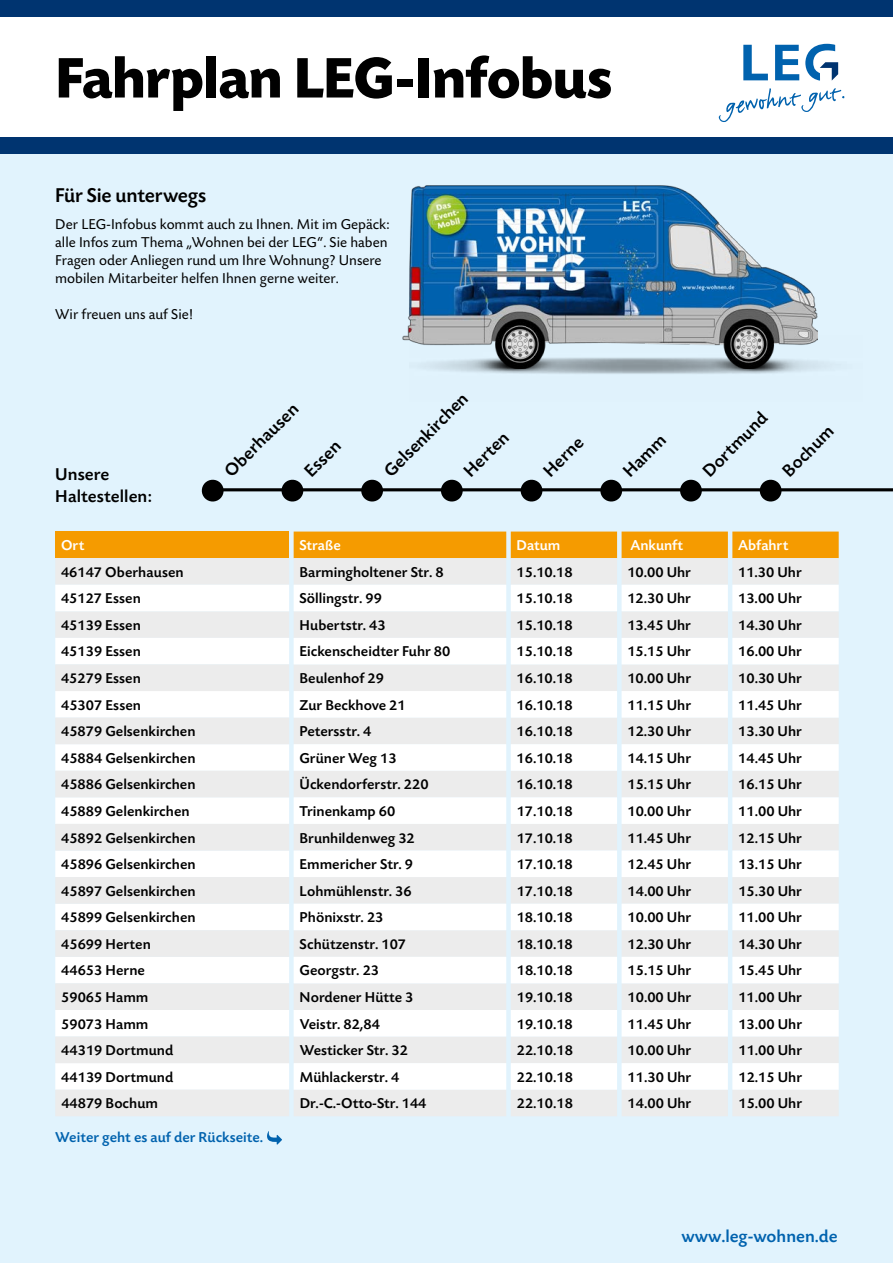
<style>
.page{position:relative;width:893px;height:1263px;background:#fff}
.page>*{position:absolute;margin:0;border:0;box-sizing:border-box;transform-origin:0 0}
.t1{font:700 60px "Today Sans BEF";letter-spacing:-.015em;color:#000}
.t2{font:500 21px "Today Sans BEF";letter-spacing:-.01em;color:#000}
.t3{font:500 18.45px "Today Sans BEF";color:#000}
.t4{font:500 18px "Today Sans BEF";letter-spacing:.005em;color:#000}
.t5{font:500 18px "Today Sans BEF";color:#0062ae}
.t6{font:500 15px "Today Sans BEF";color:#000}
.t7{font:15px/18px "Today Sans BEF";color:#000}
.t8{font:500 15px "Today Sans BEF";color:#fff}
.t9{font:500 15px "Today Sans BEF";color:#0062ae}
</style>
<div class="page">
<div style="left:0;top:153px;width:893px;height:1110px;background:#e1f3fd"></div>
<div style="left:0;top:0;width:893px;height:153px;background:#003470"></div>
<div style="left:0;top:17px;width:893px;height:119px;background:#fff"></div>
<img style="left:409px;top:335px;width:453px;height:67px">
<img style="left:402px;top:171px;width:415px;height:197px">
<svg style="left:267px;top:1131px;width:15px;height:13px"></svg>
<hr style="left:214px;top:488px;width:679px;height:3px;background:#000">
<svg style="left:201px;top:479px;width:24px;height:24px"></svg>
<svg style="left:280px;top:479px;width:24px;height:24px"></svg>
<svg style="left:360px;top:479px;width:24px;height:24px"></svg>
<svg style="left:440px;top:479px;width:24px;height:24px"></svg>
<svg style="left:520px;top:479px;width:23px;height:24px"></svg>
<svg style="left:599px;top:479px;width:24px;height:24px"></svg>
<svg style="left:679px;top:479px;width:24px;height:24px"></svg>
<svg style="left:759px;top:479px;width:24px;height:24px"></svg>
<div style="left:55px;top:531px;width:234px;height:27px;background:#f59b00"></div>
<div style="left:294px;top:531px;width:545px;height:27px;background:#f59b00"></div>
<div style="left:55px;top:558px;width:784px;height:558px;background:#ececec"></div>
<svg style="left:55px;top:585px;width:784px;height:505px"></svg>
<svg style="left:55px;top:664px;width:234px;height:452px;fill:#ecedf0"></svg>
<svg style="left:743px;top:44px;width:95px;height:37px"></svg>
<svg style="left:719px;top:88px;width:125px;height:34px"></svg>
<h1 class="t1" style="left:55px;top:46px;width:559px">Fahrplan LEG-Infobus</h1>
<h2 class="t2" style="left:55px;top:184px;width:152px">Für Sie unterwegs</h2>
<p class="t7" style="left:55px;top:215px;width:336px">Der LEG-Infobus kommt auch zu Ihnen. Mit im Gepäck: alle Infos zum Thema „Wohnen bei der LEG“. Sie haben Fragen oder Anliegen rund um Ihre Wohnung? Unsere mobilen Mitarbeiter helfen Ihnen gerne weiter.</p>
<p class="t7" style="left:55px;top:305px;width:139px">Wir freuen uns auf Sie!</p>
<p class="t4" style="left:55px;top:465px;width:56px">Unsere</p>
<p class="t3" style="left:220px;top:467px;width:98px;rotate:-45deg">Oberhausen</p>
<p class="t3" style="left:300px;top:467px;width:45px;rotate:-45deg">Essen</p>
<p class="t3" style="left:380px;top:467px;width:112px;rotate:-45deg">Gelsenkirchen</p>
<p class="t3" style="left:460px;top:467px;width:57px;rotate:-45deg">Herten</p>
<p class="t3" style="left:539px;top:467px;width:50px;rotate:-45deg">Herne</p>
<p class="t3" style="left:619px;top:467px;width:54px;rotate:-45deg">Hamm</p>
<p class="t3" style="left:699px;top:467px;width:85px;rotate:-45deg">Dortmund</p>
<p class="t3" style="left:778px;top:467px;width:66px;rotate:-45deg">Bochum</p>
<p class="t4" style="left:55px;top:486px;width:98px">Haltestellen:</p>
<p class="t8" style="left:61px;top:537px;width:25px">Ort</p>
<p class="t8" style="left:299px;top:537px;width:43px">Straße</p>
<p class="t8" style="left:516px;top:537px;width:45px">Datum</p>
<p class="t8" style="left:630px;top:537px;width:54px">Ankunft</p>
<p class="t8" style="left:738px;top:537px;width:52px">Abfahrt</p>
<p class="t6" style="left:61px;top:564px;width:124px">46147 Oberhausen</p>
<p class="t6" style="left:299px;top:564px;width:146px">Barmingholtener Str. 8</p>
<p class="t6" style="left:516px;top:564px;width:58px">15.10.18</p>
<p class="t6" style="left:627px;top:564px;width:65px">10.00 Uhr</p>
<p class="t6" style="left:738px;top:564px;width:65px">11.30 Uhr</p>
<p class="t6" style="left:61px;top:590px;width:81px">45127 Essen</p>
<p class="t6" style="left:299px;top:590px;width:84px">Söllingstr. 99</p>
<p class="t6" style="left:517px;top:590px;width:58px">15.10.18</p>
<p class="t6" style="left:627px;top:590px;width:65px">12.30 Uhr</p>
<p class="t6" style="left:738px;top:590px;width:65px">13.00 Uhr</p>
<p class="t6" style="left:61px;top:617px;width:81px">45139 Essen</p>
<p class="t6" style="left:299px;top:617px;width:88px">Hubertstr. 43</p>
<p class="t6" style="left:517px;top:617px;width:58px">15.10.18</p>
<p class="t6" style="left:627px;top:617px;width:65px">13.45 Uhr</p>
<p class="t6" style="left:738px;top:617px;width:65px">14.30 Uhr</p>
<p class="t6" style="left:61px;top:644px;width:81px">45139 Essen</p>
<p class="t6" style="left:299px;top:644px;width:152px">Eickenscheidter Fuhr 80</p>
<p class="t6" style="left:517px;top:644px;width:58px">15.10.18</p>
<p class="t6" style="left:627px;top:644px;width:65px">15.15 Uhr</p>
<p class="t6" style="left:738px;top:644px;width:65px">16.00 Uhr</p>
<p class="t6" style="left:61px;top:670px;width:81px">45279 Essen</p>
<p class="t6" style="left:299px;top:670px;width:86px">Beulenhof 29</p>
<p class="t6" style="left:517px;top:670px;width:58px">16.10.18</p>
<p class="t6" style="left:627px;top:670px;width:65px">10.00 Uhr</p>
<p class="t6" style="left:738px;top:670px;width:65px">10.30 Uhr</p>
<p class="t6" style="left:61px;top:697px;width:81px">45307 Essen</p>
<p class="t6" style="left:299px;top:697px;width:108px">Zur Beckhove 21</p>
<p class="t6" style="left:517px;top:697px;width:58px">16.10.18</p>
<p class="t6" style="left:627px;top:697px;width:65px">11.15 Uhr</p>
<p class="t6" style="left:738px;top:697px;width:65px">11.45 Uhr</p>
<p class="t6" style="left:61px;top:723px;width:136px">45879 Gelsenkirchen</p>
<p class="t6" style="left:299px;top:723px;width:73px">Petersstr. 4</p>
<p class="t6" style="left:517px;top:723px;width:58px">16.10.18</p>
<p class="t6" style="left:627px;top:723px;width:65px">12.30 Uhr</p>
<p class="t6" style="left:738px;top:723px;width:65px">13.30 Uhr</p>
<p class="t6" style="left:61px;top:750px;width:136px">45884 Gelsenkirchen</p>
<p class="t6" style="left:300px;top:750px;width:99px">Grüner Weg 13</p>
<p class="t6" style="left:517px;top:750px;width:58px">16.10.18</p>
<p class="t6" style="left:627px;top:750px;width:65px">14.15 Uhr</p>
<p class="t6" style="left:738px;top:750px;width:65px">14.45 Uhr</p>
<p class="t6" style="left:61px;top:776px;width:136px">45886 Gelsenkirchen</p>
<p class="t6" style="left:300px;top:776px;width:131px">Ückendorferstr. 220</p>
<p class="t6" style="left:517px;top:776px;width:58px">16.10.18</p>
<p class="t6" style="left:627px;top:776px;width:65px">15.15 Uhr</p>
<p class="t6" style="left:738px;top:776px;width:65px">16.15 Uhr</p>
<p class="t6" style="left:61px;top:803px;width:130px">45889 Gelenkirchen</p>
<p class="t6" style="left:300px;top:803px;width:97px">Trinenkamp 60</p>
<p class="t6" style="left:517px;top:803px;width:58px">17.10.18</p>
<p class="t6" style="left:627px;top:803px;width:65px">10.00 Uhr</p>
<p class="t6" style="left:738px;top:803px;width:65px">11.00 Uhr</p>
<p class="t6" style="left:61px;top:830px;width:136px">45892 Gelsenkirchen</p>
<p class="t6" style="left:300px;top:830px;width:117px">Brunhildenweg 32</p>
<p class="t6" style="left:517px;top:830px;width:58px">17.10.18</p>
<p class="t6" style="left:627px;top:830px;width:65px">11.45 Uhr</p>
<p class="t6" style="left:738px;top:830px;width:65px">12.15 Uhr</p>
<p class="t6" style="left:61px;top:856px;width:136px">45896 Gelsenkirchen</p>
<p class="t6" style="left:300px;top:856px;width:115px">Emmericher Str. 9</p>
<p class="t6" style="left:517px;top:856px;width:58px">17.10.18</p>
<p class="t6" style="left:627px;top:856px;width:65px">12.45 Uhr</p>
<p class="t6" style="left:738px;top:856px;width:65px">13.15 Uhr</p>
<p class="t6" style="left:61px;top:883px;width:136px">45897 Gelsenkirchen</p>
<p class="t6" style="left:300px;top:883px;width:114px">Lohmühlenstr. 36</p>
<p class="t6" style="left:517px;top:883px;width:58px">17.10.18</p>
<p class="t6" style="left:627px;top:883px;width:65px">14.00 Uhr</p>
<p class="t6" style="left:738px;top:883px;width:65px">15.30 Uhr</p>
<p class="t6" style="left:61px;top:909px;width:136px">45899 Gelsenkirchen</p>
<p class="t6" style="left:300px;top:909px;width:85px">Phönixstr. 23</p>
<p class="t6" style="left:517px;top:909px;width:58px">18.10.18</p>
<p class="t6" style="left:627px;top:909px;width:65px">10.00 Uhr</p>
<p class="t6" style="left:738px;top:909px;width:65px">11.00 Uhr</p>
<p class="t6" style="left:61px;top:936px;width:91px">45699 Herten</p>
<p class="t6" style="left:300px;top:936px;width:108px">Schützenstr. 107</p>
<p class="t6" style="left:517px;top:936px;width:58px">18.10.18</p>
<p class="t6" style="left:628px;top:936px;width:65px">12.30 Uhr</p>
<p class="t6" style="left:738px;top:936px;width:65px">14.30 Uhr</p>
<p class="t6" style="left:61px;top:962px;width:85px">44653 Herne</p>
<p class="t6" style="left:300px;top:962px;width:81px">Georgstr. 23</p>
<p class="t6" style="left:517px;top:962px;width:58px">18.10.18</p>
<p class="t6" style="left:628px;top:962px;width:65px">15.15 Uhr</p>
<p class="t6" style="left:738px;top:962px;width:65px">15.45 Uhr</p>
<p class="t6" style="left:61px;top:989px;width:88px">59065 Hamm</p>
<p class="t6" style="left:300px;top:989px;width:115px">Nordener Hütte 3</p>
<p class="t6" style="left:517px;top:989px;width:58px">19.10.18</p>
<p class="t6" style="left:628px;top:989px;width:65px">10.00 Uhr</p>
<p class="t6" style="left:738px;top:989px;width:65px">11.00 Uhr</p>
<p class="t6" style="left:61px;top:1016px;width:88px">59073 Hamm</p>
<p class="t6" style="left:300px;top:1016px;width:82px">Veistr. 82,84</p>
<p class="t6" style="left:517px;top:1016px;width:58px">19.10.18</p>
<p class="t6" style="left:628px;top:1016px;width:65px">11.45 Uhr</p>
<p class="t6" style="left:738px;top:1016px;width:65px">13.00 Uhr</p>
<p class="t6" style="left:61px;top:1042px;width:114px">44319 Dortmund</p>
<p class="t6" style="left:300px;top:1042px;width:110px">Westicker Str. 32</p>
<p class="t6" style="left:517px;top:1042px;width:58px">22.10.18</p>
<p class="t6" style="left:628px;top:1042px;width:65px">10.00 Uhr</p>
<p class="t6" style="left:738px;top:1042px;width:65px">11.00 Uhr</p>
<p class="t6" style="left:61px;top:1069px;width:114px">44139 Dortmund</p>
<p class="t6" style="left:300px;top:1069px;width:101px">Mühlackerstr. 4</p>
<p class="t6" style="left:517px;top:1069px;width:58px">22.10.18</p>
<p class="t6" style="left:628px;top:1069px;width:65px">11.30 Uhr</p>
<p class="t6" style="left:738px;top:1069px;width:65px">12.15 Uhr</p>
<p class="t6" style="left:61px;top:1095px;width:98px">44879 Bochum</p>
<p class="t6" style="left:300px;top:1095px;width:128px">Dr.-C.-Otto-Str. 144</p>
<p class="t6" style="left:517px;top:1095px;width:58px">22.10.18</p>
<p class="t6" style="left:628px;top:1095px;width:65px">14.00 Uhr</p>
<p class="t6" style="left:738px;top:1095px;width:65px">15.00 Uhr</p>
<p class="t9" style="left:55px;top:1129px;width:209px">Weiter geht es auf der Rückseite.</p>
<p class="t5" style="left:681px;top:1226px;width:158px">www.leg-wohnen.de</p>
</div>
